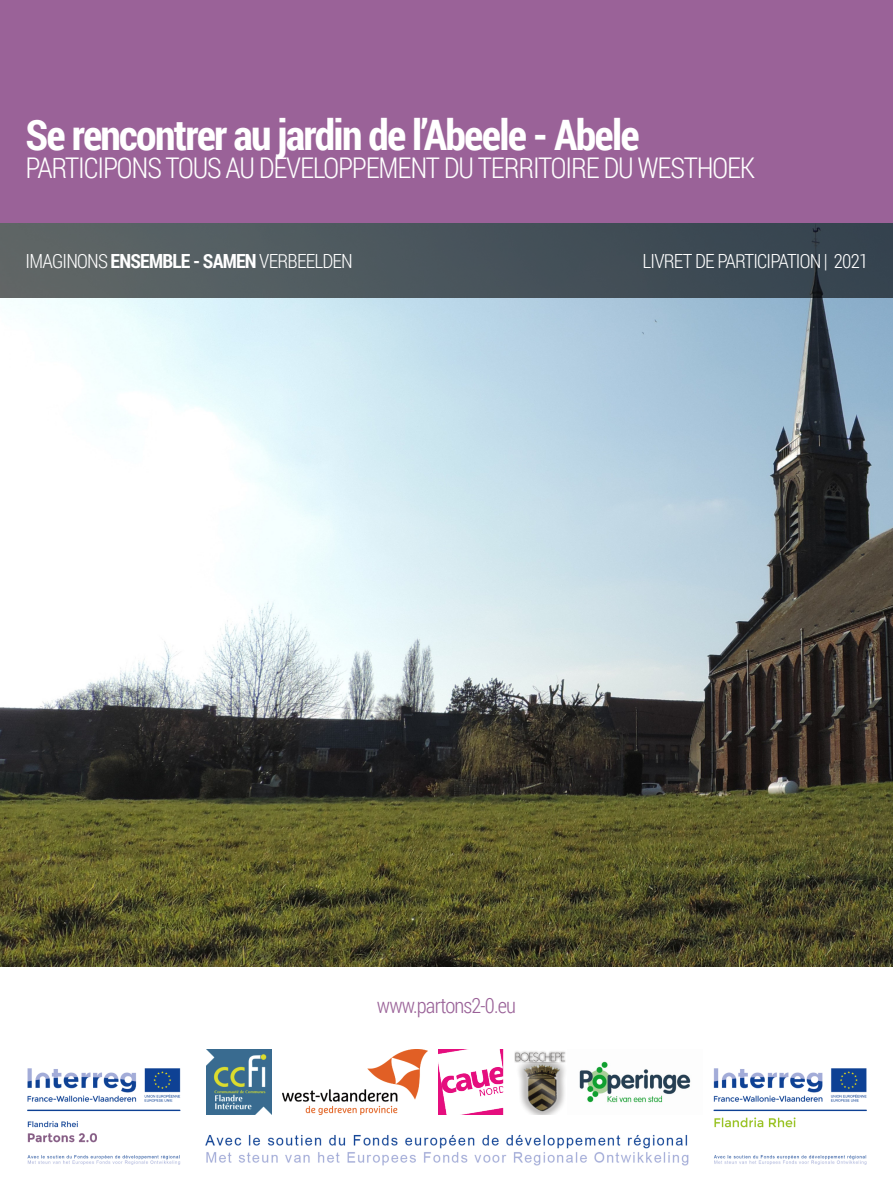
<style>
.page{position:relative;width:893px;height:1191px;background:#fff}
.page>*{position:absolute;margin:0;border:0;box-sizing:border-box;transform-origin:0 0}
.t1{font:700 42px "Roboto Condensed";letter-spacing:-.04em;color:#fff}
.t2{font:300 28.5px "Roboto Condensed";letter-spacing:-.04em;color:#fff}
.t3{font:300 21px "Roboto Condensed";letter-spacing:-.04em;color:#9a6298}
.t4{font:300 19.5px "Roboto Condensed";letter-spacing:-.04em;color:#fff}
.s1{font-weight:700}
</style>
<div class="page">
<div style="left:0;top:0;width:893px;height:223px;background:#9a6298"></div>
<img style="left:0;top:298px;width:893px;height:868px">
<div style="left:0;top:223px;width:893px;height:75px;background:#000;opacity:.6"></div>
<img style="left:206px;top:1049px;width:65px;height:65px">
<img style="left:282px;top:1049px;width:145px;height:65px">
<img style="left:438px;top:1049px;width:65px;height:65px">
<img style="left:517px;top:1062px;width:49px;height:52px">
<img style="left:514px;top:1050px;width:52px;height:12px">
<img style="left:567px;top:1049px;width:135px;height:65px">
<h1 class="t1" style="left:26px;top:106px;width:616px">Se rencontrer au jardin de l’Abeele - Abele</h1>
<h2 class="t2" style="left:26px;top:148px;width:731px">PARTICIPONS TOUS AU DÉVELOPPEMENT DU TERRITOIRE DU WESTHOEK</h2>
<p class="t4" style="left:26px;top:247px;width:329px">IMAGINONS <span class="s1">ENSEMBLE - SAMEN</span> VERBEELDEN</p>
<p class="t4" style="left:643px;top:247px;width:227px">LIVRET DE PARTICIPATION | 2021</p>
<p class="t3" style="left:377px;top:991px;width:141px">www.partons2-0.eu</p>
</div>
